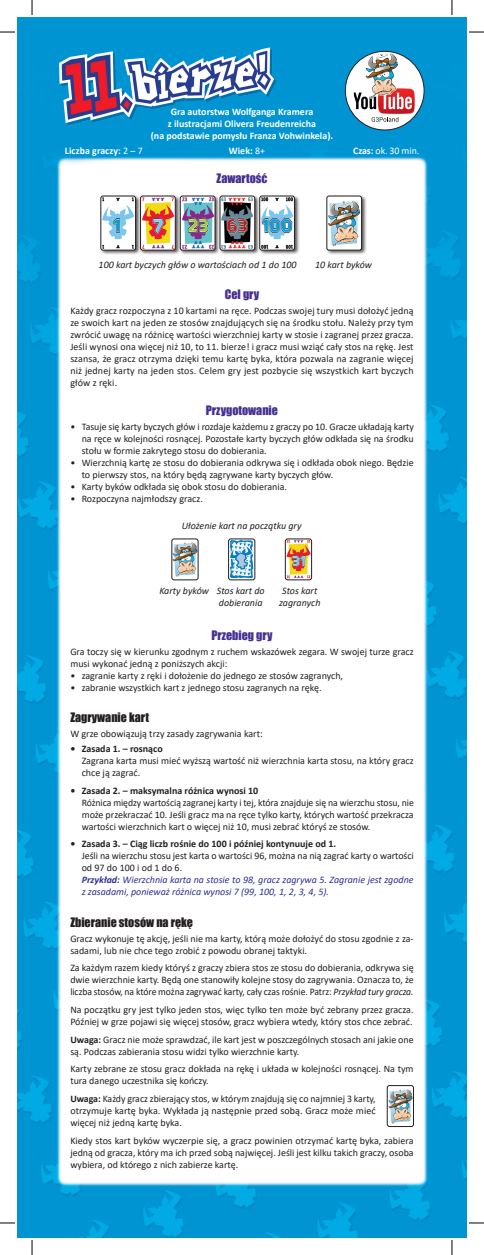
<style>
.page{position:relative;width:484px;height:1255px;background:#fff}
.page>*{position:absolute;margin:0;border:0;box-sizing:border-box;transform-origin:0 0}
.t1{font:12px "Impact";color:#452f92}
.t2{font:12px "Impact";color:#231f20}
.t3{font:10px/12px "Calibri";color:#231f20}
.t4{font:italic 10px/12px "Calibri";color:#2e3092}
.t5{font:700 10px/12px "Calibri";color:#fff;text-align:center}
.t6{font:italic 10px/12px "Calibri";color:#231f20;text-align:right}
.t7{font:700 10px "Calibri";color:#231f20}
.t8{font:10px "Calibri";letter-spacing:-.005em;color:#fff}
.s1{font-weight:400}
.s2{font-weight:700}
.s3{font-style:normal;color:#231f20}
.s4{font-style:italic}
</style>
<div class="page">
<img style="left:18px;top:18px;width:448px;height:1219px">
<div style="left:139px;top:195px;width:41px;height:60px;background:#231f20;opacity:.75"></div>
<img style="left:142px;top:196px;width:33px;height:54px">
<div style="left:140px;top:196px;width:35px;height:54px;border:1px solid #231f20;border-radius:2px"></div>
<div style="left:99px;top:195px;width:42px;height:60px;background:#231f20;opacity:.75"></div>
<img style="left:101px;top:196px;width:33px;height:54px">
<div style="left:101px;top:196px;width:35px;height:54px;border:1px solid #231f20;border-radius:2px"></div>
<div style="left:179px;top:195px;width:41px;height:60px;background:#231f20;opacity:.75"></div>
<img style="left:180px;top:196px;width:35px;height:54px">
<div style="left:180px;top:196px;width:35px;height:54px;border:1px solid #231f20;border-radius:2px"></div>
<div style="left:219px;top:195px;width:41px;height:60px;background:#231f20;opacity:.75"></div>
<img style="left:220px;top:196px;width:33px;height:54px">
<div style="left:220px;top:196px;width:35px;height:54px;border:1px solid #231f20;border-radius:2px"></div>
<div style="left:258px;top:195px;width:41px;height:60px;background:#231f20;opacity:.75"></div>
<img style="left:259px;top:196px;width:35px;height:54px">
<div style="left:259px;top:196px;width:35px;height:54px;border:1px solid #231f20;border-radius:2px"></div>
<div style="left:325px;top:195px;width:42px;height:60px;background:#231f20;opacity:.75"></div>
<img style="left:328px;top:196px;width:33px;height:54px">
<div style="left:326px;top:196px;width:35px;height:54px;border:1px solid #231f20;border-radius:2px"></div>
<img style="left:53px;top:42px;width:228px;height:90px">
<img style="left:345px;top:51px;width:79px;height:79px">
<img style="left:172px;top:539px;width:26px;height:41px">
<div style="left:172px;top:539px;width:26px;height:41px;border:1px solid #231f20;border-radius:2px"></div>
<img style="left:228px;top:539px;width:27px;height:41px">
<div style="left:228px;top:539px;width:27px;height:41px;border:1px solid #231f20;border-radius:2px"></div>
<img style="left:285px;top:539px;width:26px;height:41px">
<div style="left:285px;top:539px;width:26px;height:41px;border:1px solid #231f20;border-radius:2px"></div>
<img style="left:387px;top:1085px;width:26px;height:41px">
<div style="left:387px;top:1085px;width:26px;height:41px;border:1px solid #231f20;border-radius:2px"></div>
<svg style="left:0;top:31px;width:15px;height:2px"></svg>
<svg style="left:469px;top:31px;width:15px;height:2px"></svg>
<svg style="left:0;top:1222px;width:15px;height:1px"></svg>
<svg style="left:469px;top:1222px;width:15px;height:1px"></svg>
<svg style="left:31px;top:0;width:2px;height:15px"></svg>
<svg style="left:31px;top:1240px;width:2px;height:15px"></svg>
<svg style="left:451px;top:0;width:1px;height:15px"></svg>
<svg style="left:451px;top:1240px;width:1px;height:15px"></svg>
<p class="t5" style="left:151px;top:106px;width:184px">Gra autorstwa Wolfganga Kramera<br>z ilustracjami Olivera Freudenreicha<br>(na podstawie pomysłu Franza Vohwinkela).</p>
<p class="t5" style="left:65px;top:144px;width:79px">Liczba graczy: <span class="s1">2 – 7</span></p>
<p class="t5" style="left:229px;top:144px;width:38px">Wiek: <span class="s1">8+</span></p>
<p class="t8" style="left:353px;top:143px;width:68px"><span class="s2">Czas:</span> ok. 30 min.</p>
<p class="t1" style="left:216px;top:169px;width:52px">Zawartość</p>
<p class="t6" style="left:99px;top:258px;width:199px">100 kart byczych głów o wartościach od 1 do 100</p>
<p class="t6" style="left:315px;top:258px;width:58px">10 kart byków</p>
<p class="t1" style="left:225px;top:285px;width:36px">Cel gry</p>
<p class="t3" style="left:70px;top:304px;width:345px;text-align:justify">Każdy gracz rozpoczyna z 10 kartami na ręce. Podczas swojej tury musi dołożyć jedną ze swoich kart na jeden ze stosów znajdujących się na środku stołu. Należy przy tym zwrócić uwagę na różnicę wartości wierzchniej karty w stosie i zagranej przez gracza.<br>Jeśli wynosi ona więcej niż 10, to 11. bierze! i gracz musi wziąć cały stos na rękę. Jest szansa, że gracz otrzyma dzięki temu kartę byka, która pozwala na zagranie więcej niż jednej karty na jeden stos. Celem gry jest pozbycie się wszystkich kart byczych głów z ręki.</p>
<p class="t1" style="left:206px;top:401px;width:74px">Przygotowanie</p>
<p class="t3" style="left:82px;top:420px;width:333px;text-align:justify;text-indent:-11px">• Tasuje się karty byczych głów i rozdaje każdemu z graczy po 10. Gracze układają karty na ręce w kolejności rosnącej. Pozostałe karty byczych głów odkłada się na środku stołu w formie zakrytego stosu do dobierania.</p>
<p class="t3" style="left:82px;top:456px;width:333px;text-indent:-11px">• Wierzchnią kartę ze stosu do dobierania odkrywa się i odkłada obok niego. Będzie to pierwszy stos, na który będą zagrywane karty byczych głów.</p>
<p class="t3" style="left:70px;top:480px;width:218px">• Karty byków odkłada się obok stosu do dobierania.</p>
<p class="t3" style="left:70px;top:492px;width:134px">• Rozpoczyna najmłodszy gracz.</p>
<p class="t6" style="left:182px;top:519px;width:121px">Ułożenie kart na początku gry</p>
<p class="t6" style="left:159px;top:584px;width:107px">Karty byków Stos kart do dobierania</p>
<p class="t6" style="left:279px;top:584px;width:43px;text-align:center">Stos kart zagranych</p>
<p class="t1" style="left:211px;top:626px;width:62px">Przebieg gry</p>
<p class="t3" style="left:70px;top:645px;width:344px">Gra toczy się w kierunku zgodnym z ruchem wskazówek zegara. W swojej turze gracz musi wykonać jedną z poniższych akcji:</p>
<p class="t3" style="left:70px;top:669px;width:274px">• zagranie karty z ręki i dołożenie do jednego ze stosów zagranych,</p>
<p class="t3" style="left:70px;top:681px;width:253px">• zabranie wszystkich kart z jednego stosu zagranych na rękę.</p>
<p class="t2" style="left:70px;top:708px;width:80px">Zagrywanie kart</p>
<p class="t3" style="left:70px;top:727px;width:194px">W grze obowiązują trzy zasady zagrywania kart:</p>
<p class="t7" style="left:70px;top:741px;width:94px">• Zasada 1. – rosnąco</p>
<p class="t3" style="left:82px;top:754px;width:333px">Zagrana karta musi mieć wyższą wartość niż wierzchnia karta stosu, na który gracz chce ją zagrać.</p>
<p class="t7" style="left:70px;top:783px;width:189px">• Zasada 2. – maksymalna różnica wynosi 10</p>
<p class="t3" style="left:82px;top:796px;width:334px;text-align:justify">Różnica między wartością zagranej karty i tej, która znajduje się na wierzchu stosu, nie może przekraczać 10. Jeśli gracz ma na ręce tylko karty, których wartość przekracza wartości wierzchnich kart o więcej niż 10, musi zebrać któryś ze stosów.</p>
<p class="t7" style="left:70px;top:837px;width:267px">• Zasada 3. – Ciąg liczb rośnie do 100 i później kontynuuje od 1.</p>
<p class="t4" style="left:82px;top:849px;width:333px"><span class="s3">Jeśli na wierzchu stosu jest karta o wartości 96, można na nią zagrać karty o wartości od 97 do 100 i od 1 do 6.<br></span><span class="s2">Przykład:</span> Wierzchnia karta na stosie to 98, gracz zagrywa 5. Zagranie jest zgodne z zasadami, ponieważ różnica wynosi 7 (99, 100, 1, 2, 3, 4, 5).</p>
<p class="t2" style="left:70px;top:912px;width:124px">Zbieranie stosów na rękę</p>
<p class="t3" style="left:70px;top:932px;width:344px">Gracz wykonuje tę akcję, jeśli nie ma karty, którą może dołożyć do stosu zgodnie z za&shy;sadami, lub nie chce tego zrobić z powodu obranej taktyki.</p>
<p class="t3" style="left:70px;top:961px;width:345px;text-align:justify">Za każdym razem kiedy któryś z graczy zbiera stos ze stosu do dobierania, odkrywa się dwie wierzchnie karty. Będą one stanowiły kolejne stosy do zagrywania. Oznacza to, że liczba stosów, na które można zagrywać karty, cały czas rośnie. Patrz: <span class="s4">Przykład tury gracza.</span></p>
<p class="t3" style="left:70px;top:1003px;width:344px">Na początku gry jest tylko jeden stos, więc tylko ten może być zebrany przez gracza.<br>Później w grze pojawi się więcej stosów, gracz wybiera wtedy, który stos chce zebrać.</p>
<p class="t3" style="left:70px;top:1033px;width:345px"><span class="s2">Uwaga:</span> Gracz nie może sprawdzać, ile kart jest w poszczególnych stosach ani jakie one są. Podczas zabierania stosu widzi tylko wierzchnie karty.</p>
<p class="t3" style="left:70px;top:1062px;width:344px">Karty zebrane ze stosu gracz dokłada na rękę i układa w kolejności rosnącej. Na tym tura danego uczestnika się kończy.</p>
<p class="t3" style="left:70px;top:1092px;width:307px;text-align:justify"><span class="s2">Uwaga:</span> Każdy gracz zbierający stos, w którym znajdują się co najmniej 3 karty, otrzymuje kartę byka. Wykłada ją następnie przed sobą. Gracz może mieć więcej niż jedną kartę byka.</p>
<p class="t3" style="left:70px;top:1134px;width:345px;text-align:justify">Kiedy stos kart byków wyczerpie się, a gracz powinien otrzymać kartę byka, zabiera jedną od gracza, który ma ich przed sobą najwięcej. Jeśli jest kilku takich graczy, osoba wybiera, od którego z nich zabierze kartę.</p>
</div>
